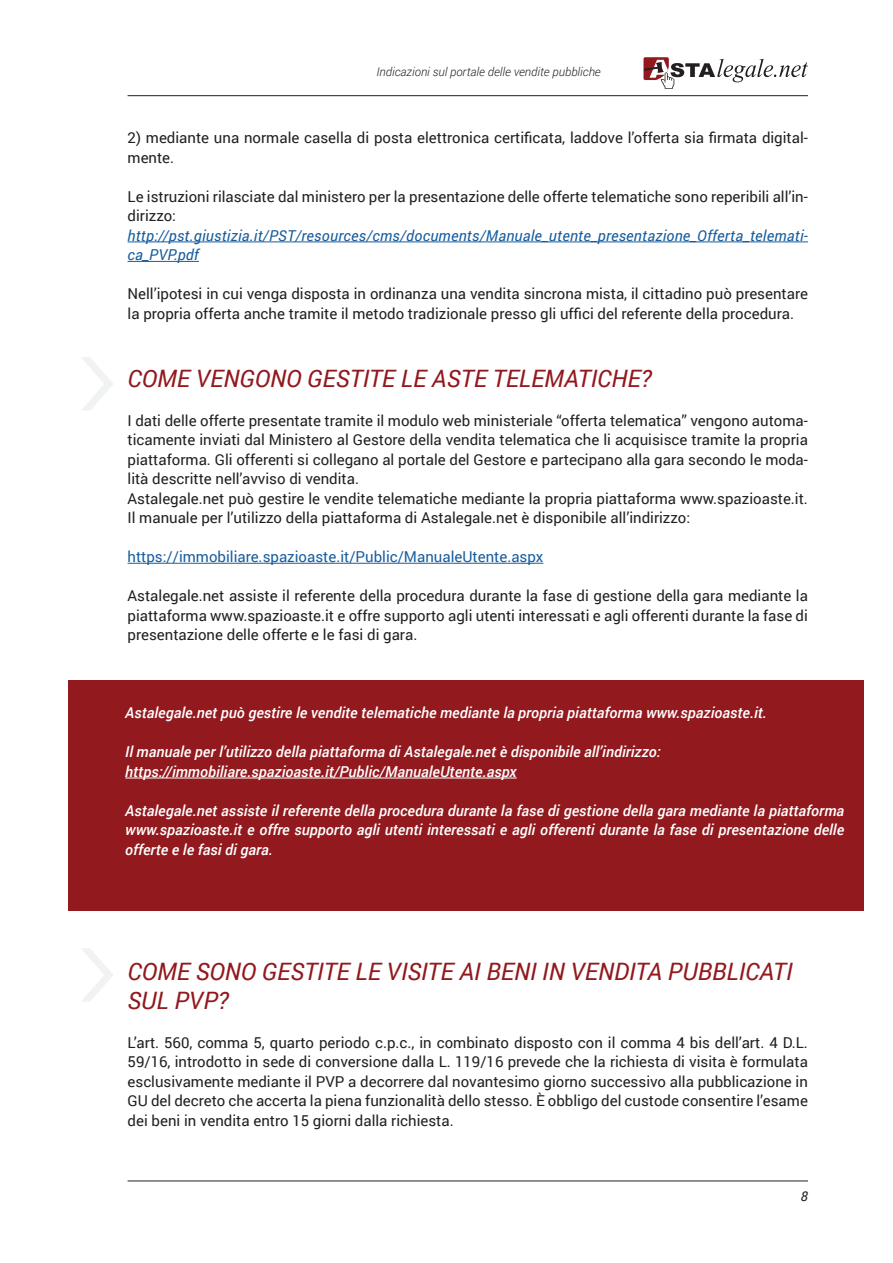
<style>
.page{position:relative;width:893px;height:1263px;background:#fff}
.page>*{position:absolute;margin:0;border:0;box-sizing:border-box;transform-origin:0 0}
.t1{font:italic 24px/28.8px "Roboto";color:#92191e}
.t2{font:15px/19.5px "Roboto";color:#231f20}
.t3{font:italic 500 15px/19.5px "Roboto";color:#fff}
.t4{font:italic 15px/19.5px "Roboto";letter-spacing:.015em;color:#175d9e}
.t5{font:15px "Roboto";color:#175d9e}
.t6{font:italic 13.5px "Roboto";color:#231f20}
.t7{font:italic 300 12px "Roboto";color:#231f20}
</style>
<div class="page">
<svg style="left:643px;top:57px;width:165px;height:32px"></svg>
<hr style="left:128px;top:95px;width:680px;height:1px;background:#231f20">
<hr style="left:128px;top:1181px;width:680px;height:1px;background:#231f20">
<div style="left:68px;top:680px;width:795px;height:231px;background:#92191e"></div>
<hr style="left:128px;top:242px;width:680px;height:1px;background:#175d9e">
<hr style="left:128px;top:261px;width:71px;height:1px;background:#175d9e">
<hr style="left:128px;top:563px;width:415px;height:1px;background:#175d9e">
<svg style="left:82px;top:357px;width:31px;height:53px"></svg>
<svg style="left:82px;top:948px;width:31px;height:53px"></svg>
<hr style="left:125px;top:778px;width:392px;height:1px;background:#fff">
<p class="t7" style="left:376px;top:64px;width:226px">Indicazioni sul portale delle vendite pubbliche</p>
<p class="t2" style="left:128px;top:128px;width:682px">2) mediante una normale casella di posta elettronica certificata, laddove l’offerta sia firmata digital&shy;mente.</p>
<p class="t2" style="left:128px;top:186px;width:682px">Le istruzioni rilasciate dal ministero per la presentazione delle offerte telematiche sono reperibili all’in&shy;dirizzo:</p>
<p class="t4" style="left:128px;top:225px;width:682px">http://pst.giustizia.it/PST/resources/cms/documents/Manuale_utente_presentazione_Offerta_telemati&shy;ca_PVP.pdf</p>
<p class="t2" style="left:128px;top:284px;width:682px">Nell’ipotesi in cui venga disposta in ordinanza una vendita sincrona mista, il cittadino può presentare la propria offerta anche tramite il metodo tradizionale presso gli uffici del referente della procedura.</p>
<h1 class="t1" style="left:128px;top:363px;width:525px">COME VENGONO GESTITE LE ASTE TELEMATICHE?</h1>
<p class="t2" style="left:128px;top:410px;width:682px">I dati delle offerte presentate tramite il modulo web ministeriale “offerta telematica” vengono automa&shy;ticamente inviati dal Ministero al Gestore della vendita telematica che li acquisisce tramite la propria piattaforma. Gli offerenti si collegano al portale del Gestore e partecipano alla gara secondo le moda&shy;lità descritte nell’avviso di vendita.<br>Astalegale.net può gestire le vendite telematiche mediante la propria piattaforma www.spazioaste.it.<br>Il manuale per l’utilizzo della piattaforma di Astalegale.net è disponibile all’indirizzo:</p>
<p class="t5" style="left:128px;top:546px;width:417px">https://immobiliare.spazioaste.it/Public/ManualeUtente.aspx</p>
<p class="t2" style="left:128px;top:585px;width:682px;text-align:justify">Astalegale.net assiste il referente della procedura durante la fase di gestione della gara mediante la piattaforma www.spazioaste.it e offre supporto agli utenti interessati e agli offerenti durante la fase di presentazione delle offerte e le fasi di gara.</p>
<p class="t3" style="left:125px;top:703px;width:643px">Astalegale.net può gestire le vendite telematiche mediante la propria piattaforma www.spazioaste.it.</p>
<p class="t3" style="left:125px;top:742px;width:537px">Il manuale per l’utilizzo della piattaforma di Astalegale.net è disponibile all’indirizzo: https://immobiliare.spazioaste.it/Public/ManualeUtente.aspx</p>
<p class="t3" style="left:125px;top:800px;width:720px;text-align:justify">Astalegale.net assiste il referente della procedura durante la fase di gestione della gara mediante la piattaforma www.spazioaste.it e offre supporto agli utenti interessati e agli offerenti durante la fase di presentazione delle offerte e le fasi di gara.</p>
<h1 class="t1" style="left:128px;top:956px;width:666px">COME SONO GESTITE LE VISITE AI BENI IN VENDITA PUBBLICATI<br>SUL PVP?</h1>
<p class="t2" style="left:128px;top:1032px;width:682px;text-align:justify">L’art. 560, comma 5, quarto periodo c.p.c., in combinato disposto con il comma 4 bis dell’art. 4 D.L.<br>59/16, introdotto in sede di conversione dalla L. 119/16 prevede che la richiesta di visita è formulata esclusivamente mediante il PVP a decorrere dal novantesimo giorno successivo alla pubblicazione in GU del decreto che accerta la piena funzionalità dello stesso. È obbligo del custode consentire l’esame dei beni in vendita entro 15 giorni dalla richiesta.</p>
<p class="t6" style="left:801px;top:1187px;width:9px">8</p>
</div>
